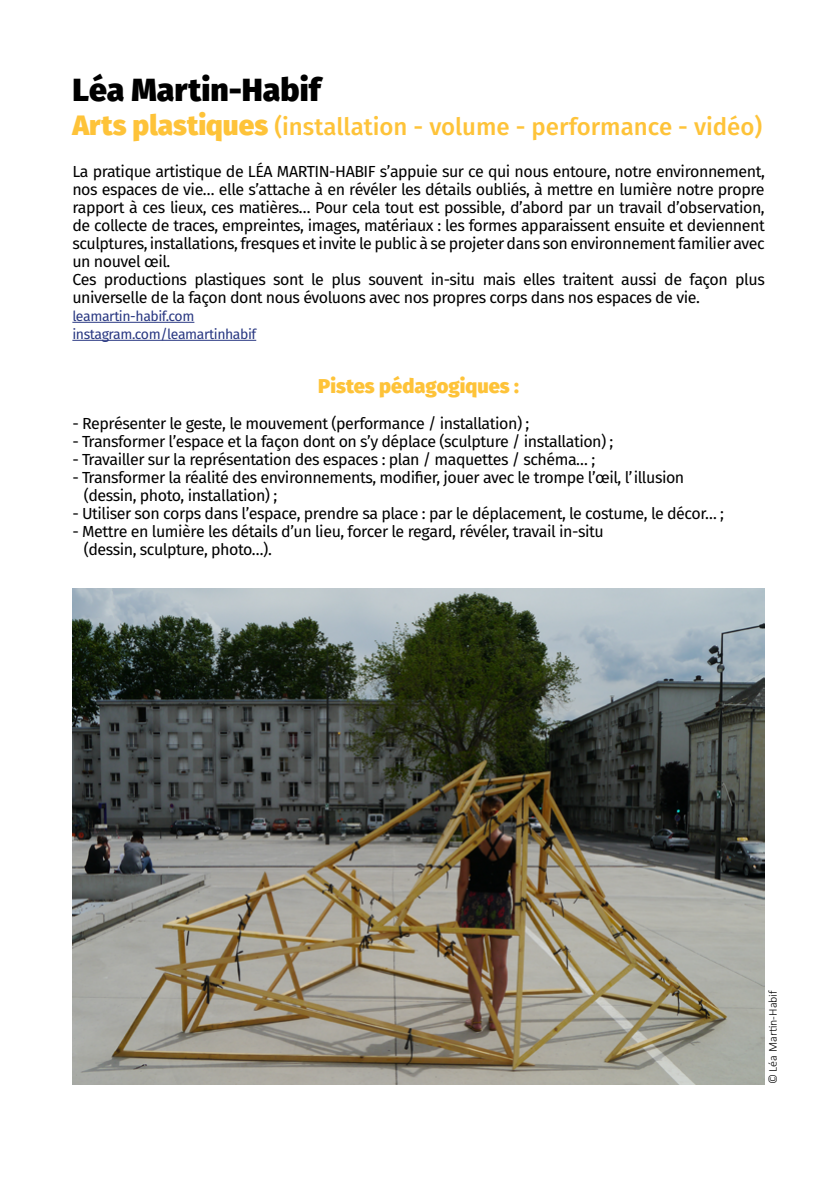
<style>
.page{position:relative;width:840px;height:1191px;background:#fff}
.page>*{position:absolute;margin:0;border:0;box-sizing:border-box;transform-origin:0 0}
.t1{font:800 32px "Fira Sans";color:#000}
.t2{font:500 24px "Fira Sans";color:#fec339}
.t3{font:800 20px "Fira Sans";color:#fec339}
.t4{font:16px/18px "Fira Sans";letter-spacing:-.03em;color:#000}
.t5{font:14px/18px "Fira Sans";letter-spacing:-.03em;color:#293882}
.t6{font:300 12px "Calibri";color:#000}
.s1{font-weight:800;font-size:28px}
</style>
<div class="page">
<hr style="left:72px;top:322px;width:122px;height:1px;background:#293882">
<hr style="left:72px;top:340px;width:184px;height:1px;background:#293882">
<img style="left:72px;top:588px;width:692px;height:496px">
<h1 class="t1" style="left:72px;top:61px;width:249px">Léa Martin-Habif</h1>
<h2 class="t2" style="left:72px;top:107px;width:691px"><span class="s1">Arts plastiques</span> (installation - volume - performance - vidéo)</h2>
<p class="t4" style="left:72px;top:162px;width:693px">La pratique artistique de LÉA MARTIN-HABIF s’appuie sur ce qui nous entoure, notre environnement, nos espaces de vie… elle s’attache à en révéler les détails oubliés, à mettre en lumière notre propre rapport à ces lieux, ces matières… Pour cela tout est possible, d’abord par un travail d’observation, de collecte de traces, empreintes, images, matériaux : les formes apparaissent ensuite et deviennent sculptures, installations, fresques et invite le public à se projeter dans son environnement familier avec un nouvel œil.<br>Ces productions plastiques sont le plus souvent in-situ mais elles traitent aussi de façon plus universelle de la façon dont nous évoluons avec nos propres corps dans nos espaces de vie.</p>
<p class="t5" style="left:72px;top:307px;width:185px">leamartin-habif.com instagram.com/leamartinhabif</p>
<p class="t3" style="left:318px;top:368px;width:202px">Pistes pédagogiques :</p>
<p class="t4" style="left:72px;top:414px;width:458px">- Représenter le geste, le mouvement (performance / installation) ;</p>
<p class="t4" style="left:72px;top:432px;width:542px">- Transformer l’espace et la façon dont on s’y déplace (sculpture / installation) ;</p>
<p class="t4" style="left:72px;top:450px;width:524px">- Travailler sur la représentation des espaces : plan / maquettes / schéma… ;</p>
<p class="t4" style="left:84px;top:468px;width:601px;text-indent:-11px">- Transformer la réalité des environnements, modifier, jouer avec le trompe l’œil, l’illusion (dessin, photo, installation) ;</p>
<p class="t4" style="left:72px;top:504px;width:652px">- Utiliser son corps dans l’espace, prendre sa place : par le déplacement, le costume, le décor… ;</p>
<p class="t4" style="left:84px;top:522px;width:521px;text-indent:-11px">- Mettre en lumière les détails d’un lieu, forcer le regard, révéler, travail in-situ (dessin, sculpture, photo…).</p>
<p class="t6" style="left:765px;top:1084px;width:96px;rotate:-90deg">© Léa Martin-Habif</p>
</div>
